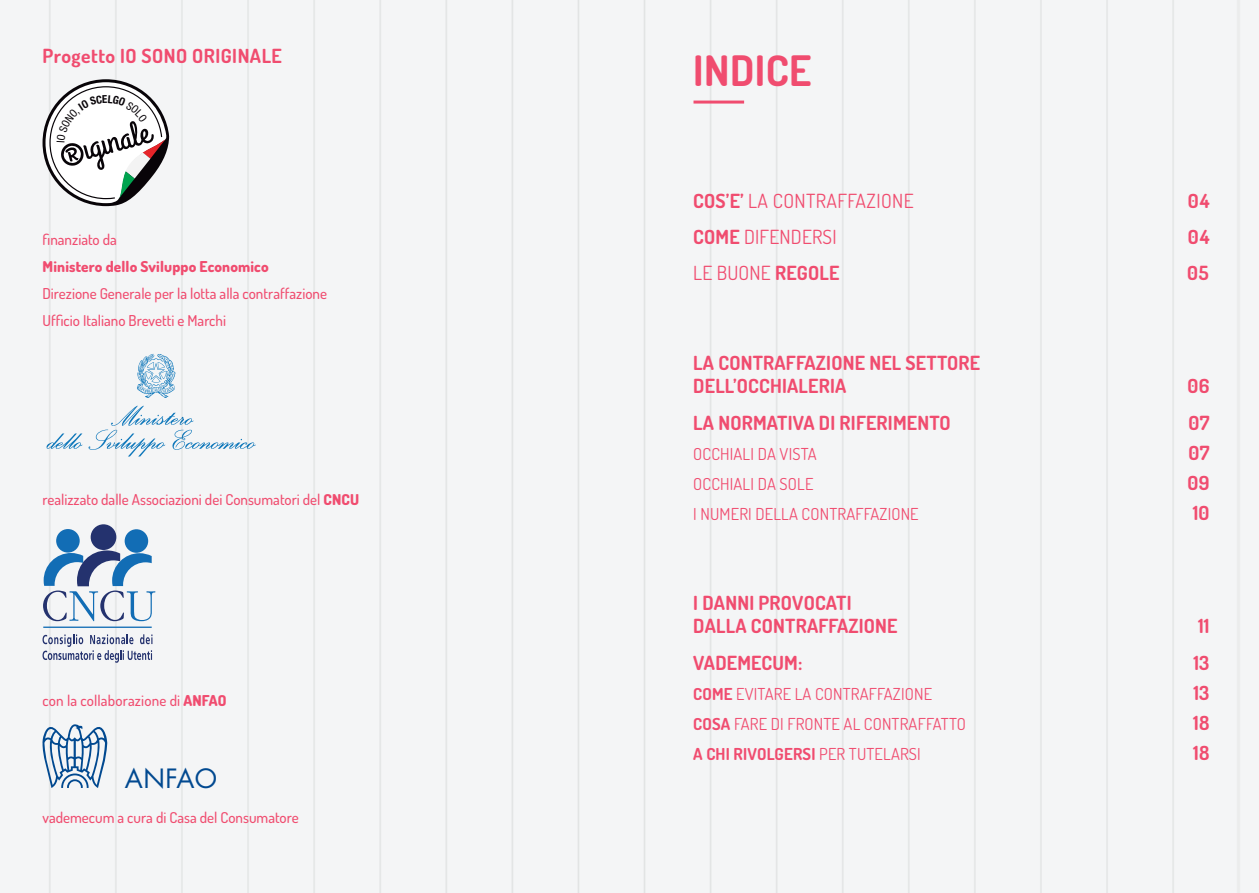
<style>
.page{position:relative;width:1259px;height:893px;background:#f4f5f6}
.page>*{position:absolute;margin:0;border:0;box-sizing:border-box;transform-origin:0 0}
.t1{font:700 42px "Dosis";color:#f04c6f}
.t2{font:25.8px "Futura";letter-spacing:.02em;color:#014990}
.t3{font:700 19.5px/22.5px "Dosis";letter-spacing:.01em;color:#f04c6f}
.t4{font:19.5px "Dosis";letter-spacing:.02em;color:#f04c6f}
.t5{font:16.5px "Dosis";letter-spacing:.01em;color:#f04c6f}
.t6{font:700 16.5px "Dosis";letter-spacing:.01em;color:#f04c6f}
.t7{font:500 15px/27px "Dosis";color:#f04c6f}
.t8{font:800 15px "Dosis";letter-spacing:.01em;color:#f04c6f}
.s1{font-weight:800}
.s2{font-weight:700}
.s3{font-weight:400}
</style>
<div class="page">
<hr style="left:693px;top:101px;width:51px;height:3px;background:#f04c6f">
<div style="left:56px;top:529px;width:24px;height:24px;background:#126db5;border-radius:50%"></div>
<div style="left:91px;top:524px;width:25px;height:26px;background:#24326e;border-radius:50%"></div>
<div style="left:125px;top:529px;width:23px;height:24px;background:#126db5;border-radius:50%"></div>
<svg style="left:43px;top:550px;width:112px;height:71px"></svg>
<hr style="left:43px;top:627px;width:109px;height:1px;background:#126db5">
<svg style="left:43px;top:634px;width:109px;height:29px"></svg>
<div style="left:33px;top:340px;width:242px;height:127px;background:#f4f5f6"></div>
<svg style="left:47px;top:433px;width:35px;height:16px"></svg>
<svg style="left:89px;top:406px;width:167px;height:50px"></svg>
<svg style="left:137px;top:354px;width:38px;height:44px"></svg>
<svg style="left:43px;top:724px;width:64px;height:64px"></svg>
<svg style="left:43px;top:79px;width:135px;height:127px"></svg>
<h3 class="t3" style="left:43px;top:44px;width:122px">PROGETTO IO SONO</h3>
<h3 class="t3" style="left:192px;top:44px;width:90px">ORIGINALE</h3>
<p class="t7" style="left:43px;top:226px;width:76px">finanziato da</p>
<p class="t8" style="left:43px;top:257px;width:228px">Ministero dello Sviluppo Economico</p>
<p class="t7" style="left:43px;top:280px;width:286px">Direzione Generale per la lotta alla contraffazione<br>Ufficio Italiano Brevetti e Marchi</p>
<p class="t7" style="left:43px;top:486px;width:318px">realizzato dalle Associazioni dei Consumatori del <span class="s1">CNCU</span></p>
<p class="t7" style="left:43px;top:687px;width:185px">con la collaborazione di <span class="s1">ANFAO</span></p>
<h2 class="t2" style="left:125px;top:761px;width:94px">ANFAO</h2>
<p class="t7" style="left:43px;top:804px;width:258px">vademecum a cura di Casa del Consumatore</p>
<h1 class="t1" style="left:693px;top:43px;width:21px">INDICE</h1>
<h3 class="t4" style="left:693px;top:188px;width:222px"><span class="s2">COS’E’</span> LA CONTRAFFAZIONE</h3>
<h3 class="t3" style="left:1188px;top:189px;width:23px">04</h3>
<h3 class="t4" style="left:693px;top:224px;width:71px"><span class="s2">COME</span> DIFEN</h3>
<h3 class="t4" style="left:791px;top:224px;width:45px">DERSI</h3>
<h3 class="t3" style="left:1188px;top:225px;width:23px">04</h3>
<h3 class="t4" style="left:693px;top:260px;width:57px">LE BUONE</h3>
<h3 class="t3" style="left:775px;top:261px;width:66px">REGOLE</h3>
<h3 class="t3" style="left:1187px;top:261px;width:23px">05</h3>
<h3 class="t3" style="left:693px;top:351px;width:37px">LA CONTRAFFAZIONE</h3>
<h3 class="t3" style="left:869px;top:351px;width:59px">NEL SETTORE</h3>
<h3 class="t3" style="left:693px;top:374px;width:124px">DELL’OCCHIALERIA</h3>
<h3 class="t3" style="left:1187px;top:374px;width:23px">06</h3>
<h3 class="t3" style="left:693px;top:411px;width:37px">LA NORMATI</h3>
<h3 class="t3" style="left:793px;top:411px;width:58px">VADI RIFERIMENTO</h3>
<h3 class="t3" style="left:1188px;top:411px;width:22px">07</h3>
<p class="t5" style="left:693px;top:443px;width:125px">OCCHIALI DA VISTA</p>
<h3 class="t3" style="left:1188px;top:441px;width:22px">07</h3>
<p class="t5" style="left:693px;top:473px;width:122px">OCCHIALI DA SOLE</p>
<h3 class="t3" style="left:1187px;top:471px;width:23px">09</h3>
<p class="t5" style="left:693px;top:503px;width:227px">I NUMERI DELLA CONTRAFFAZIONE</p>
<h3 class="t3" style="left:1192px;top:501px;width:18px">10</h3>
<h3 class="t3" style="left:693px;top:591px;width:21px">I DANNI</h3>
<h3 class="t3" style="left:693px;top:591px;width:121px;text-indent:65px">PROVOCATI<br>DALLA CONTRAFFAZIONE</h3>
<h3 class="t3" style="left:1198px;top:614px;width:13px">11</h3>
<h3 class="t3" style="left:693px;top:651px;width:23px">VADEMEC</h3>
<h3 class="t3" style="left:772px;top:651px;width:31px">UM:</h3>
<h3 class="t3" style="left:1193px;top:651px;width:17px">13</h3>
<p class="t6" style="left:693px;top:683px;width:11px">COME</p>
<p class="t5" style="left:736px;top:683px;width:9px">EVITARE</p>
<p class="t5" style="left:794px;top:683px;width:30px">LA CONTRAFFAZIONE</p>
<h3 class="t3" style="left:1193px;top:681px;width:17px">13</h3>
<p class="t5" style="left:693px;top:713px;width:104px"><span class="s2">COSA</span> FARE DI FRONTE</p>
<p class="t5" style="left:843px;top:713px;width:30px">AL CONTRAFFATTO</p>
<h3 class="t3" style="left:1193px;top:711px;width:18px">18</h3>
<p class="t6" style="left:693px;top:743px;width:183px">A CHI RIVOLGERSI <span class="s3">PER TUTELAR</span></p>
<p class="t5" style="left:909px;top:743px;width:11px">SI</p>
<h3 class="t3" style="left:1193px;top:741px;width:18px">18</h3>
</div>
